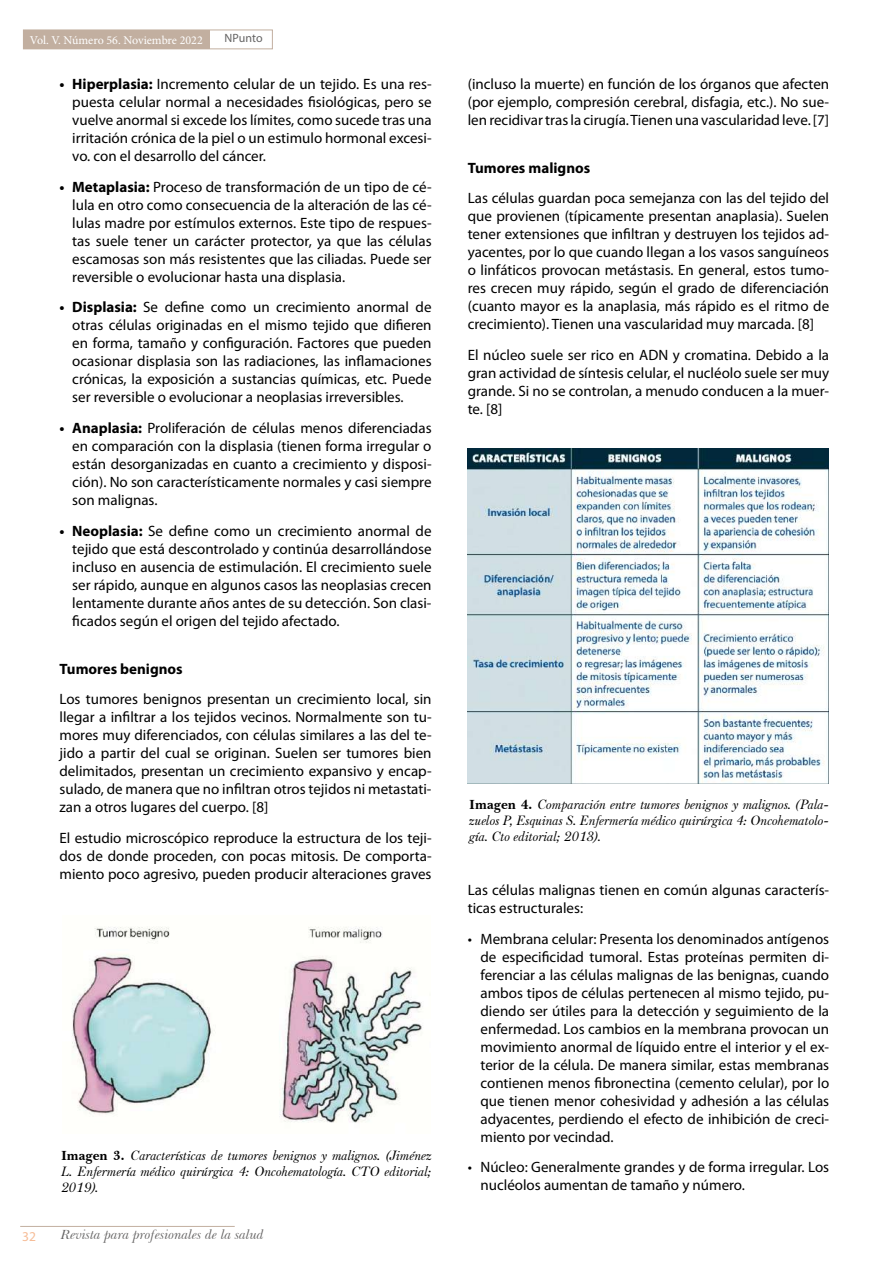
<style>
.page{position:relative;width:893px;height:1263px;background:#fff}
.page>*{position:absolute;margin:0;border:0;box-sizing:border-box;transform-origin:0 0}
.t1{font:15px/18px "Myriad Pro";color:#000;text-align:justify}
.t2{font:700 15px "Myriad Pro";color:#000}
.t3{font:italic 13.5px/16.2px "Baskerville F";color:#000;text-align:justify}
.t4{font:italic 13.5px "Baskerville BT";color:#646363}
.t5{font:13.5px "Myriad Pro";color:#f6bc96}
.t6{font:12px "Minion Pro";letter-spacing:-.005em;color:#fff}
.t7{font:12px "Myriad Pro";letter-spacing:-.005em;color:#646363}
.s1{font-weight:700}
.s2{font-family:"Baskerville BT";font-weight:700;font-style:normal}
</style>
<div class="page">
<div style="left:23px;top:30px;width:250px;height:19px;border:1px solid #c2afa0"></div>
<div style="left:23px;top:30px;width:187px;height:19px;background:#c2afa0"></div>
<hr style="left:20px;top:1226px;width:215px;height:1px;background:#c2afa0">
<img style="left:72px;top:926px;width:350px;height:197px">
<img style="left:467px;top:448px;width:362px;height:335px">
<p class="t6" style="left:30px;top:32px;width:175px">Vol. V. Número 56. Noviembre 2022</p>
<p class="t7" style="left:224px;top:30px;width:40px">NPunto</p>
<p class="t1" style="left:72px;top:75px;width:361px;text-indent:-13px"><span class="s1">• Hiperplasia:</span> Incremento celular de un tejido. Es una res&shy;puesta celular normal a necesidades fisiológicas, pero se vuelve anormal si excede los límites, como sucede tras una irritación crónica de la piel o un estimulo hormonal excesi&shy;vo. con el desarrollo del cáncer.</p>
<p class="t1" style="left:72px;top:177px;width:361px;text-indent:-13px"><span class="s1">• Metaplasia:</span> Proceso de transformación de un tipo de cé&shy;lula en otro como consecuencia de la alteración de las cé&shy;lulas madre por estímulos externos. Este tipo de respues&shy;tas suele tener un carácter protector, ya que las células escamosas son más resistentes que las ciliadas. Puede ser reversible o evolucionar hasta una displasia.</p>
<p class="t1" style="left:72px;top:298px;width:361px;text-indent:-13px"><span class="s1">• Displasia:</span> Se define como un crecimiento anormal de otras células originadas en el mismo tejido que difieren en forma, tamaño y configuración. Factores que pueden ocasionar displasia son las radiaciones, las inflamaciones crónicas, la exposición a sustancias químicas, etc. Puede ser reversible o evolucionar a neoplasias irreversibles.</p>
<p class="t1" style="left:72px;top:419px;width:361px;text-indent:-13px"><span class="s1">• Anaplasia:</span> Proliferación de células menos diferenciadas en comparación con la displasia (tienen forma irregular o están desorganizadas en cuanto a crecimiento y disposi&shy;ción). No son característicamente normales y casi siempre son malignas.</p>
<p class="t1" style="left:72px;top:522px;width:361px;text-indent:-13px"><span class="s1">• Neoplasia:</span> Se define como un crecimiento anormal de tejido que está descontrolado y continúa desarrollándose incluso en ausencia de estimulación. El crecimiento suele ser rápido, aunque en algunos casos las neoplasias crecen lentamente durante años antes de su detección. Son clasi&shy;ficados según el origen del tejido afectado.</p>
<p class="t2" style="left:60px;top:660px;width:125px">Tumores benignos</p>
<p class="t1" style="left:60px;top:690px;width:374px">Los tumores benignos presentan un crecimiento local, sin llegar a infiltrar a los tejidos vecinos. Normalmente son tu&shy;mores muy diferenciados, con células similares a las del te&shy;jido a partir del cual se originan. Suelen ser tumores bien delimitados, presentan un crecimiento expansivo y encap&shy;sulado, de manera que no infiltran otros tejidos ni metastati&shy;zan a otros lugares del cuerpo. [8]</p>
<p class="t1" style="left:60px;top:829px;width:374px">El estudio microscópico reproduce la estructura de los teji&shy;dos de donde proceden, con pocas mitosis. De comporta&shy;miento poco agresivo, pueden producir alteraciones graves</p>
<p class="t3" style="left:61px;top:1147px;width:372px"><span class="s2">Imagen 3.</span> Características de tumores benignos y malignos. (Jiménez L. Enfermería médico quirúrgica 4: Oncohematología. CTO editorial; 2019).</p>
<p class="t5" style="left:22px;top:1228px;width:15px">32</p>
<p class="t4" style="left:61px;top:1227px;width:205px">Revista para profesionales de la salud</p>
<p class="t1" style="left:468px;top:75px;width:363px">(incluso la muerte) en función de los órganos que afecten (por ejemplo, compresión cerebral, disfagia, etc.). No sue&shy;len recidivar tras la cirugía. Tienen una vascularidad leve. [7]</p>
<p class="t2" style="left:468px;top:159px;width:124px">Tumores malignos</p>
<p class="t1" style="left:468px;top:189px;width:363px">Las células guardan poca semejanza con las del tejido del que provienen (típicamente presentan anaplasia). Suelen tener extensiones que infiltran y destruyen los tejidos ad&shy;yacentes, por lo que cuando llegan a los vasos sanguíneos o linfáticos provocan metástasis. En general, estos tumo&shy;res crecen muy rápido, según el grado de diferenciación (cuanto mayor es la anaplasia, más rápido es el ritmo de crecimiento). Tienen una vascularidad muy marcada. [8]</p>
<p class="t1" style="left:468px;top:346px;width:363px">El núcleo suele ser rico en ADN y cromatina. Debido a la gran actividad de síntesis celular, el nucléolo suele ser muy grande. Si no se controlan, a menudo conducen a la muer&shy;te. [8]</p>
<p class="t3" style="left:469px;top:796px;width:361px"><span class="s2">Imagen 4.</span> Comparación entre tumores benignos y malignos. (Pala&shy;zuelos P, Esquinas S. Enfermería médico quirúrgica 4: Oncohematolo&shy;gía. Cto editorial; 2013).</p>
<p class="t1" style="left:468px;top:881px;width:363px">Las células malignas tienen en común algunas caracterís&shy;ticas estructurales:</p>
<p class="t1" style="left:480px;top:929px;width:350px;text-indent:-13px">• Membrana celular: Presenta los denominados antígenos de especificidad tumoral. Estas proteínas permiten di&shy;ferenciar a las células malignas de las benignas, cuando ambos tipos de células pertenecen al mismo tejido, pu&shy;diendo ser útiles para la detección y seguimiento de la enfermedad. Los cambios en la membrana provocan un movimiento anormal de líquido entre el interior y el ex&shy;terior de la célula. De manera similar, estas membranas contienen menos fibronectina (cemento celular), por lo que tienen menor cohesividad y adhesión a las células adyacentes, perdiendo el efecto de inhibición de creci&shy;miento por vecindad.</p>
<p class="t1" style="left:480px;top:1158px;width:350px;text-indent:-13px">• Núcleo: Generalmente grandes y de forma irregular. Los nucléolos aumentan de tamaño y nú mero.</p>
</div>
